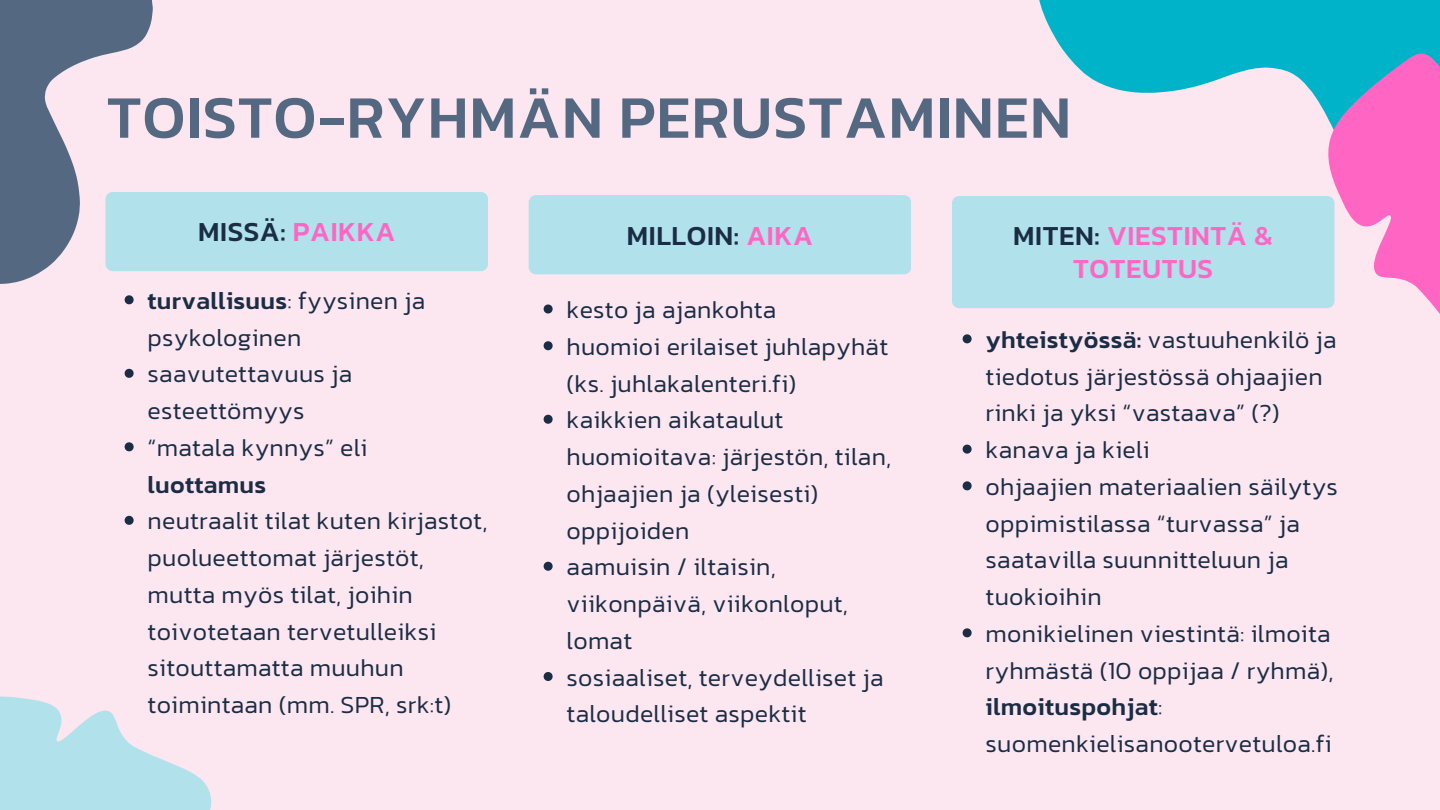
<style>
.page{position:relative;width:1440px;height:810px;background:#fce6f0}
.page>*{position:absolute;margin:0;border:0;box-sizing:border-box;transform-origin:0 0}
.t1{font:500 61px "Kanit";letter-spacing:.02em;color:#546981}
.t2{font:500 28px "Kanit";letter-spacing:.02em;color:#1a2d45}
.t3{font:500 28px/33px "Kanit";letter-spacing:.02em;color:#ff66c4;text-align:center}
.t4{font:300 25px/36.8px "Kanit";letter-spacing:.01em;color:#1a2d45}
.s1{color:#ff66c4}
.s2{color:#1a2d45}
.s3{font-weight:500}
</style>
<div class="page">
<svg style="left:125px;top:295px;width:9px;height:9px"></svg>
<svg style="left:125px;top:369px;width:9px;height:9px"></svg>
<svg style="left:125px;top:442px;width:9px;height:9px"></svg>
<svg style="left:125px;top:516px;width:9px;height:9px"></svg>
<svg style="left:544px;top:304px;width:9px;height:10px"></svg>
<svg style="left:544px;top:341px;width:9px;height:9px"></svg>
<svg style="left:544px;top:415px;width:9px;height:9px"></svg>
<svg style="left:544px;top:562px;width:9px;height:9px"></svg>
<svg style="left:544px;top:672px;width:9px;height:9px"></svg>
<svg style="left:963px;top:334px;width:9px;height:9px"></svg>
<svg style="left:963px;top:445px;width:9px;height:9px"></svg>
<svg style="left:963px;top:481px;width:9px;height:9px"></svg>
<svg style="left:963px;top:628px;width:9px;height:9px"></svg>
<div style="left:529px;top:195px;width:382px;height:79px;background:#b1e1eb"></div>
<div style="left:952px;top:196px;width:322px;height:112px;background:#b1e1eb"></div>
<svg style="left:1036px;top:0;width:404px;height:226px"></svg>
<svg style="left:0;top:0;width:488px;height:284px"></svg>
<svg style="left:1274px;top:25px;width:166px;height:289px"></svg>
<svg style="left:0;top:696px;width:212px;height:114px"></svg>
<p class="t1" style="left:107px;top:71px;width:966px">TOISTO-RYHMÄN PERUSTAMINEN</p>
<p class="t2" style="left:198px;top:211px;width:199px">MISSÄ: <span class="s1">PAIKKA</span></p>
<p class="t2" style="left:627px;top:214px;width:188px">MILLOIN: <span class="s1">AIKA</span></p>
<p class="t3" style="left:1013px;top:219px;width:261px"><span class="s2">MITEN:</span> VIESTINTÄ &amp;<br>TOTEUTUS</p>
<p class="t4" style="left:148px;top:282px;width:279px"><span class="s3">turvallisuus</span>: fyysinen ja psykologinen</p>
<p class="t4" style="left:148px;top:355px;width:206px">saavutettavuus ja esteettömyys</p>
<h1 class="t4" style="left:148px;top:429px;width:221px">“matala kynnys” eli <span class="s3">luottamus</span></h1>
<h2 class="t4" style="left:148px;top:502px;width:341px">neutraalit tilat kuten kirjastot, puolueettomat järjestöt, mutta myös tilat, joihin toivotetaan tervetulleiksi sitouttamatta muuhun toimintaan (mm. SPR, srk:t)</h2>
<h2 class="t4" style="left:567px;top:291px;width:211px">kesto ja ajankohta</h2>
<h2 class="t4" style="left:567px;top:328px;width:323px">huomioi erilaiset juhlapyhät (ks. juhlakalenteri.fi)</h2>
<p class="t4" style="left:567px;top:401px;width:326px">kaikkien aikataulut huomioitava: järjestön, tilan, ohjaajien ja (yleisesti) oppijoiden</p>
<p class="t4" style="left:567px;top:548px;width:283px">aamuisin / iltaisin, viikonpäivä, viikonloput, lomat</p>
<p class="t4" style="left:567px;top:658px;width:318px">sosiaaliset, terveydelliset ja taloudelliset aspektit</p>
<p class="t4" style="left:986px;top:321px;width:353px"><span class="s3">yhteistyössä:</span> vastuuhenkilö ja tiedotus järjestössä ohjaajien rinki ja yksi “vastaava” (?)</p>
<p class="t4" style="left:986px;top:431px;width:166px">kanava ja kieli</p>
<p class="t4" style="left:986px;top:468px;width:354px">ohjaajien materiaalien säilytys oppimistilassa “turvassa” ja saatavilla suunnitteluun ja tuokioihin</p>
<p class="t4" style="left:986px;top:615px;width:349px">monikielinen viestintä: ilmoita ryhmästä (10 oppijaa / ryhmä), <span class="s3">ilmoituspohjat</span>: suomenkielisanootervetuloa.fi</p>
</div>
